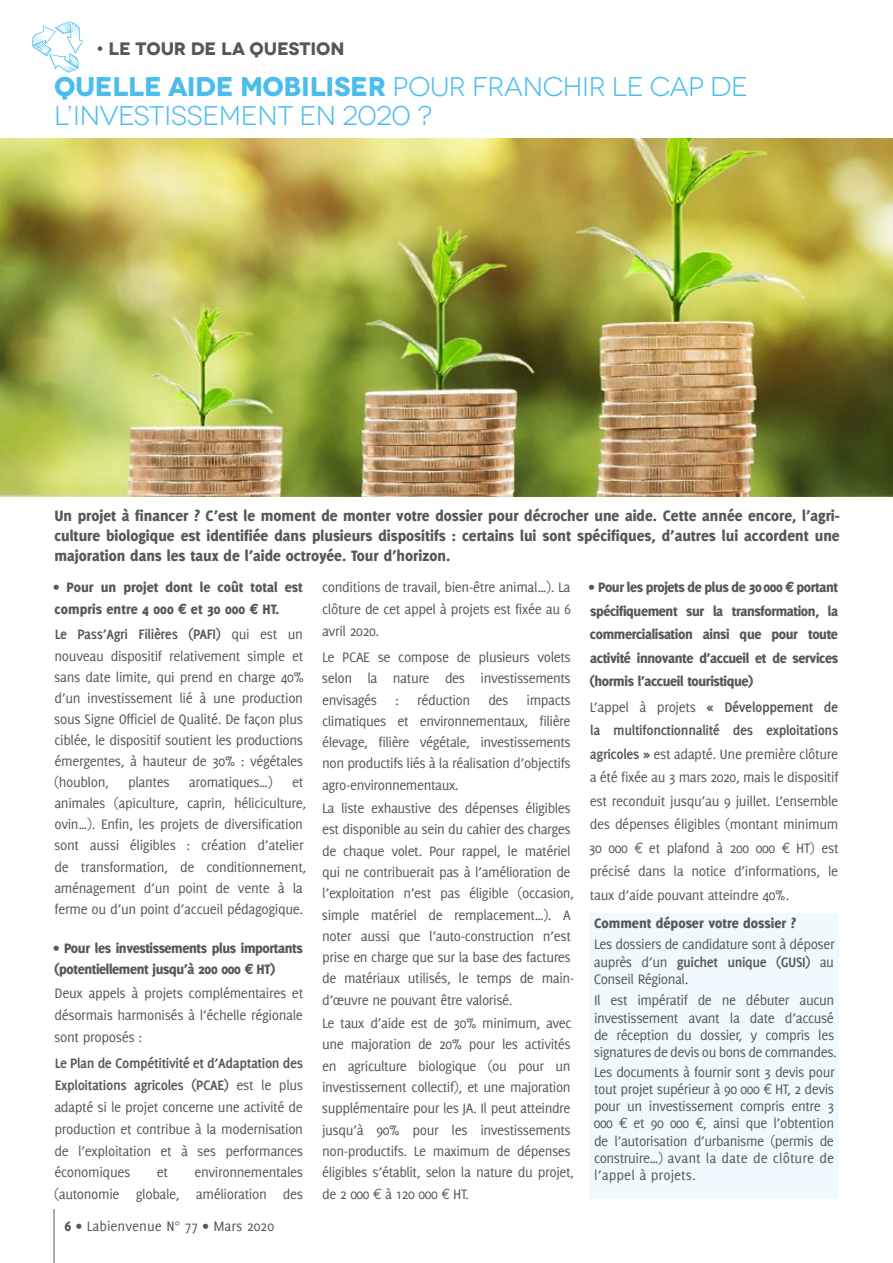
<style>
.page{position:relative;width:893px;height:1263px;background:#fff}
.page>*{position:absolute;margin:0;border:0;box-sizing:border-box;transform-origin:0 0}
.t1{font:27px/28.5px "Novecentowide";letter-spacing:-.01em;color:#4bbded}
.t2{font:700 18px "Novecentowide";letter-spacing:-.01em;color:#575756}
.t3{font:800 16.5px/19.8px "Delicious";color:#575756;text-align:justify}
.t4{font:15px/21.3px "Delicious";letter-spacing:-.03em;color:#575756;text-align:justify}
.t5{font:800 15px/23.5px "Delicious";letter-spacing:-.025em;color:#575756}
.t6{font:800 15px/21.9px "Delicious";color:#575756}
.t7{font:15px "Delicious";color:#575756}
.s1{font-weight:700}
.s2{font-weight:400}
.s3{font-weight:800}
</style>
<div class="page">
<hr style="left:54px;top:1209px;width:1px;height:54px;background:#575756">
<img style="left:0;top:138px;width:893px;height:359px">
<svg style="left:32px;top:22px;width:51px;height:51px"></svg>
<div style="left:589px;top:913px;width:250px;height:286px;background:#f0f9fd"></div>
<p class="t2" style="left:97px;top:37px;width:250px">• LE TOUR DE LA QUESTION</p>
<h1 class="t1" style="left:54px;top:73px;width:695px"><span class="s1">QUELLE AIDE MOBILISER</span> POUR FRANCHIR LE CAP DE<br>L’INVESTISSEMENT EN 2020 ?</h1>
<p class="t3" style="left:54px;top:505px;width:787px">Un projet à financer ? C’est le moment de monter votre dossier pour décrocher une aide. Cette année encore, l’agri&shy;culture biologique est identifiée dans plusieurs dispositifs : certains lui sont spécifiques, d’autres lui accordent une majoration dans les taux de l’aide octroyée. Tour d’horizon.</p>
<p class="t6" style="left:53px;top:576px;width:251px"><span class="s2">•</span> Pour un projet dont le coût total est compris entre 4 000 ¤ et 30 000 ¤ HT.</p>
<p class="t4" style="left:54px;top:624px;width:251px"><span class="s1">Le Pass’Agri Filières (PAFI)</span> qui est un nouveau dispositif relativement simple et sans date limite, qui prend en charge 40% d’un investissement lié à une production sous Signe Officiel de Qualité. De façon plus ciblée, le dispositif soutient les productions émergentes, à hauteur de 30% : végétales (houblon,</p>
<p class="t4" style="left:128px;top:771px;width:43px">plantes</p>
<p class="t4" style="left:189px;top:771px;width:86px">aromatiques…)</p>
<p class="t4" style="left:54px;top:771px;width:254px;text-align:left;text-indent:238px">et animales (apiculture, caprin, héliciculture, ovin…). Enfin, les projets de diversification sont aussi éligibles : création d’atelier de transformation, de conditionnement, aménagement d’un point de vente à la ferme ou d’un point d’accueil pédagogique.</p>
<p class="t5" style="left:53px;top:936px;width:251px;line-height:21.9px"><span class="s2">•</span> Pour les investissements plus importants (potentiellement jusqu’à 200 000 ¤ HT)</p>
<p class="t4" style="left:54px;top:982px;width:250px;line-height:21.9px">Deux appels à projets complémentaires et désormais harmonisés à l’échelle régionale sont proposés :</p>
<p class="t4" style="left:54px;top:1052px;width:250px;line-height:21.9px"><span class="s1">Le Plan de Compétitivité et d’Adaptation des Exploitations agricoles (PCAE)</span> est le plus adapté si le projet concerne une activité de production et contribue à la modernisation de l’exploitation et à ses performances économiques</p>
<p class="t4" style="left:54px;top:1161px;width:251px;line-height:21.9px;text-align:right">environnementales<br>(autonomie globale, amélioration des</p>
<p class="t4" style="left:157px;top:1161px;width:13px">et</p>
<p class="t7" style="left:65px;top:1218px;width:211px"><span class="s3">6</span> • Labienvenue N° 77 • Mars 2020</p>
<p class="t4" style="left:322px;top:576px;width:250px;line-height:22px">conditions de travail, bien-être animal…). La clôture de cet appel à projets est fixée au 6 avril 2020.</p>
<p class="t4" style="left:322px;top:646px;width:250px">Le PCAE se compose de plusieurs volets selon la nature des investissements envisagés : réduction des impacts climatiques et environnementaux, filière élevage, filière végétale, investissements non productifs liés à la réalisation d’objectifs agro-environnementaux.</p>
<p class="t4" style="left:322px;top:797px;width:254px;text-align:left">La liste exhaustive des dépenses éligibles est disponible au sein du cahier des charges de chaque volet. Pour rappel, le matériel qui ne contribuerait pas à l’amélioration de l’exploitation n’est pas éligible (occasion, simple matériel de remplacement…). A noter aussi que l’auto-construction n’est prise en charge que sur la base des factures de matériaux utilisés, le temps de main&shy;d’œuvre ne pouvant être valorisé.</p>
<p class="t4" style="left:322px;top:1012px;width:254px;text-align:left">Le taux d’aide est de 30% minimum, avec une majoration de 20% pour les activités en agriculture biologique (ou pour un investissement collectif), et une majoration supplémentaire pour les JA. Il peut atteindre jusqu’à 90% pour les investissements non-productifs. Le maximum de dépenses éligibles s’établit, selon la nature du projet, de 2 000 ¤ à 120 000 ¤ HT.</p>
<p class="t5" style="left:588px;top:575px;width:251px;text-align:justify"><span class="s2">•</span> Pour les projets de plus de 30 000 ¤ portant spécifiquement sur la transformation, la commercialisation ainsi que pour toute activité innovante d’accueil et de services (hormis l’accueil touristique)</p>
<p class="t4" style="left:589px;top:695px;width:251px;line-height:23.5px">L’appel à projets <span class="s1">« Développement de la multifonctionnalité des exploitations agricoles »</span> est adapté. Une première clôture a été fixée au 3 mars 2020, mais le dispositif est reconduit jusqu’au 9 juillet. L’ensemble des dépenses éligibles (montant minimum 30 000 ¤ et plafond à 200 000 ¤ HT) est précisé dans la notice d’informations, le taux d’aide pouvant atteindre 40%.</p>
<p class="t6" style="left:594px;top:912px;width:204px">Comment déposer votre dossier ?</p>
<p class="t4" style="left:594px;top:936px;width:243px;line-height:17.2px">Les dossiers de candidature sont à déposer auprès d’un <span class="s1">guichet unique (GUSI)</span> au Conseil Régional.</p>
<p class="t4" style="left:594px;top:992px;width:245px;line-height:17.2px;text-align:left">Il est impératif de ne débuter aucun investissement avant la date d’accusé de réception du dossier, y compris les signatures de devis ou bons de commandes.</p>
<p class="t4" style="left:594px;top:1063px;width:243px;line-height:17.2px">Les documents à fournir sont 3 devis pour tout projet supérieur à 90 000 ¤ HT, 2 devis pour un investissement compris entre 3<br>000 ¤ et 90 000 ¤, ainsi que l’obtention de l’autorisation d’urbanisme (permis de construire…) avant la date de clôture de l’appel à projets.</p>
</div>
